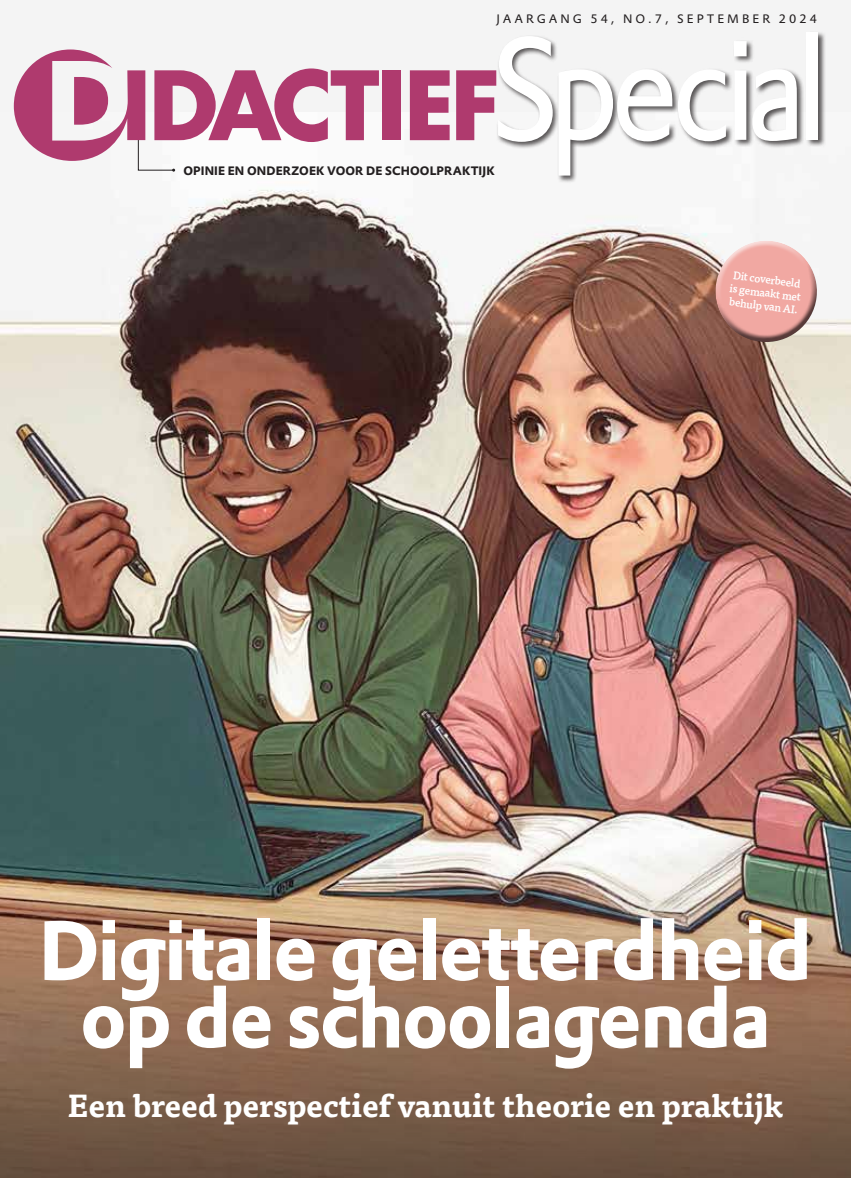
<style>
.page{position:relative;width:851px;height:1178px;background:#fff}
.page>*{position:absolute;margin:0;border:0;box-sizing:border-box;transform-origin:0 0}
.t1{font:82.5px/67.5px "DTL Prokyon ST Bold";letter-spacing:-.025em;color:#fff;text-align:center}
.t2{font:700 31.5px "Tisa Pro";color:#fff}
.t3{font:12px "DTL Prokyon ST Bold";letter-spacing:.01em;color:#231f20}
.t4{font:12px "DTL Prokyon T";letter-spacing:.25em;color:#231f20}
.t5{font:500 11.1px/13.4px "Tisa Pro";color:#fff}
</style>
<div class="page">
<div style="left:0;top:0;width:850px;height:1178px;background:#f4f4f4"></div>
<img style="left:0;top:112px;width:850px;height:662px">
<img style="left:0;top:774px;width:850px;height:404px">
<svg style="left:14px;top:49px;width:365px;height:123px"></svg>
<div style="left:383px;top:70px;width:18px;height:70px;background:#af3a6e"></div>
<svg style="left:410px;top:70px;width:39px;height:70px"></svg>
<div style="left:496px;top:31px;width:329px;height:152px;background:#231f20;opacity:.75"></div>
<svg style="left:456px;top:36px;width:96px;height:106px"></svg>
<svg style="left:558px;top:69px;width:167px;height:107px"></svg>
<svg style="left:733px;top:41px;width:13px;height:99px"></svg>
<svg style="left:752px;top:69px;width:44px;height:72px"></svg>
<div style="left:806px;top:33px;width:12px;height:107px;background:#fff"></div>
<svg style="left:710px;top:232px;width:113px;height:117px"></svg>
<p class="t4" style="left:496px;top:11px;width:322px">JAARGANG 54, NO.7, SEPTEMBER 2024</p>
<p class="t3" style="left:183px;top:162px;width:313px">OPINIE EN ONDERZOEK VOOR DE SCHOOLPRAKTIJK</p>
<p class="t5" style="left:732px;top:268px;width:73px;rotate:7deg">Dit coverbeeld is gemaakt met behulp van AI.</p>
<h1 class="t1" style="left:39px;top:916px;width:774px">Digitale geletterdheid op de schoolagenda</h1>
<p class="t2" style="left:68px;top:1080px;width:717px">Een breed perspectief vanuit theorie en praktijk</p>
</div>
